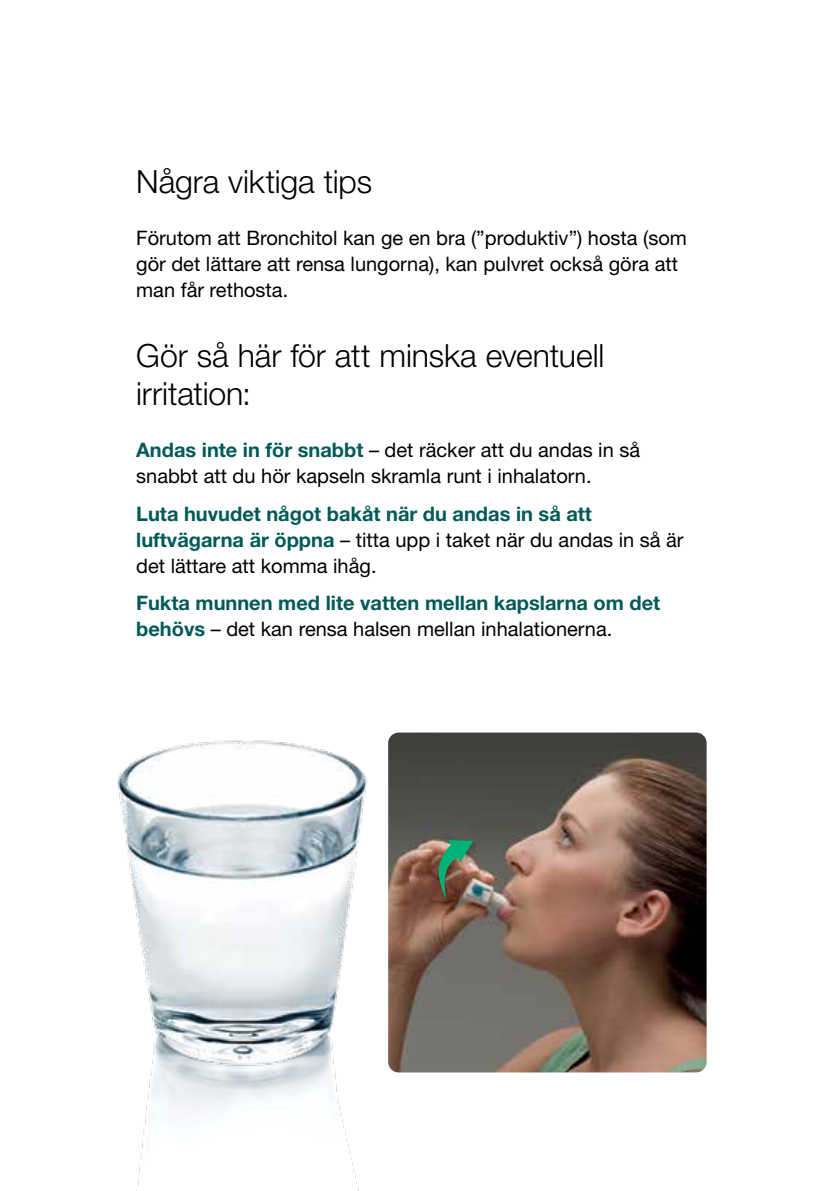
<style>
.page{position:relative;width:840px;height:1191px;background:#fff}
.page>*{position:absolute;margin:0;border:0;box-sizing:border-box;transform-origin:0 0}
.t1{font:300 32px/38.4px "Helvetica Neue LT Std";letter-spacing:-.005em;color:#000}
.t2{font:20px/26px "Helvetica Neue LT Std";color:#000}
.t3{font:700 20px/26px "Helvetica Neue LT Std";color:#005a58}
.s1{font-weight:700;color:#005a58}
.s2{font-weight:400;color:#000}
</style>
<div class="page">
<img style="left:420px;top:732px;width:286px;height:340px">
<img style="left:438px;top:840px;width:39px;height:63px">
<img style="left:117px;top:732px;width:303px;height:244px">
<img style="left:136px;top:976px;width:284px;height:215px">
<h1 class="t1" style="left:136px;top:162px;width:237px">Några viktiga tips</h1>
<p class="t2" style="left:136px;top:225px;width:552px">Förutom att Bronchitol kan ge en bra (”produktiv”) hosta (som gör det lättare att rensa lungorna), kan pulvret också göra att man får rethosta.</p>
<h1 class="t1" style="left:136px;top:335px;width:469px">Gör så här för att minska eventuell irritation:</h1>
<p class="t2" style="left:136px;top:437px;width:505px"><span class="s1">Andas inte in för snabbt</span> – det räcker att du andas in så snabbt att du hör kapseln skramla runt i inhalatorn.</p>
<p class="t3" style="left:136px;top:500px;width:548px">Luta huvudet något bakåt när du andas in så att luftvägarna är öppna <span class="s2">– titta upp i taket när du andas in så är det lättare att komma ihåg.</span></p>
<p class="t3" style="left:136px;top:589px;width:525px">Fukta munnen med lite vatten mellan kapslarna om det behövs <span class="s2">– det kan rensa halsen mellan inhalationerna.</span></p>
</div>
